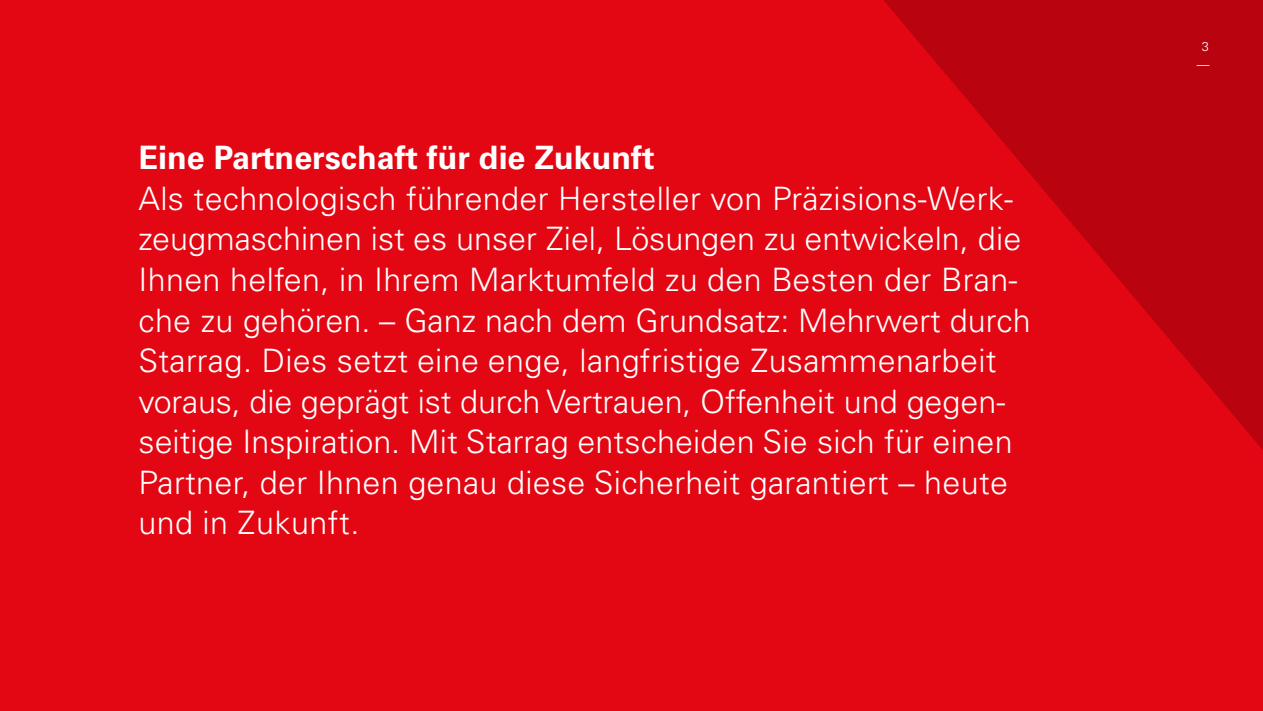
<style>
.page{position:relative;width:1263px;height:711px;background:#fff}
.page>*{position:absolute;margin:0;border:0;box-sizing:border-box;transform-origin:0 0}
.t1{font:300 32.25px/40.5px "Univers LT Pro 45";letter-spacing:.01em;color:#fff}
.t2{font:700 32.25px "Univers LT Pro 65";color:#fff}
.t3{font:300 12.75px/18px "Univers LT Pro 45";color:#fff;text-align:center}
</style>
<div class="page">
<div style="left:0;top:0;width:1263px;height:710px;background:#e30613"></div>
<svg style="left:883px;top:0;width:380px;height:450px"></svg>
<p class="t2" style="left:139px;top:139px;width:517px">Eine Partnerschaft für die Zukunft</p>
<p class="t1" style="left:139px;top:178px;width:893px">Als technologisch führender Hersteller von Präzisions-Werk&shy;zeugmaschinen ist es unser Ziel, Lösungen zu entwickeln, die Ihnen helfen, in Ihrem Marktumfeld zu den Besten der Bran&shy;che zu gehören. – Ganz nach dem Grundsatz: Mehrwert durch Starrag. Dies setzt eine enge, langfristige Zusammenarbeit voraus, die geprägt ist durch Vertrauen, Offenheit und gegen&shy;seitige Inspiration. Mit Starrag entscheiden Sie sich für einen Partner, der Ihnen genau diese Sicherheit garantiert – heute und in Zukunft.</p>
<p class="t3" style="left:1197px;top:37px;width:14px">3 —</p>
</div>
